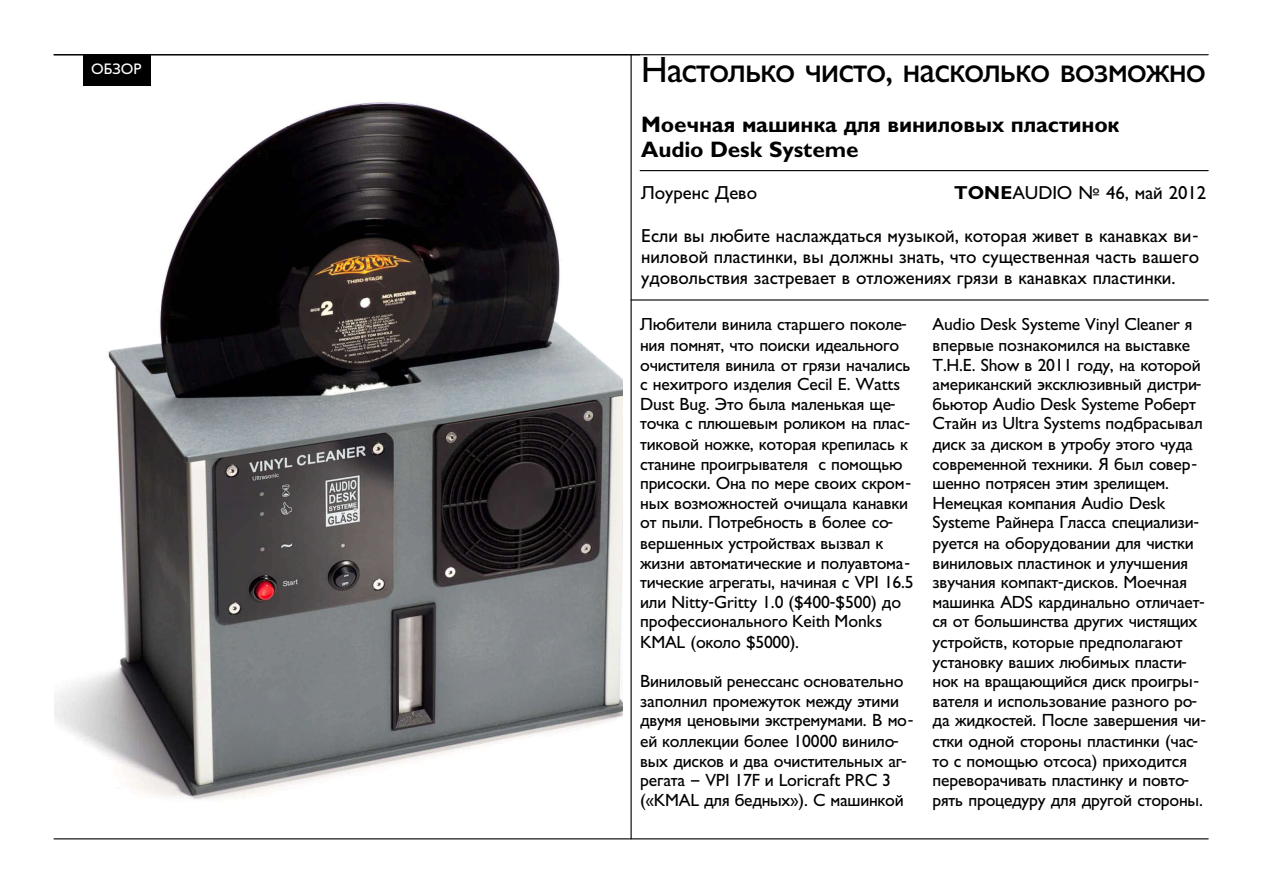
<style>
.page{position:relative;width:1263px;height:894px;background:#fff}
.page>*{position:absolute;margin:0;border:0;box-sizing:border-box;transform-origin:0 0}
.t1{font:34.8px "Gals";letter-spacing:-.035em;color:#000}
.t2{font:700 21.3px/24.8px "Gals";letter-spacing:-.01em;color:#000}
.t3{font:18px/21.3px "Gals";color:#000;text-align:justify}
.t4{font:16.8px/19.8px "Gals";letter-spacing:-.015em;color:#000}
.t5{font:14.7px "Gals";color:#fff}
.s1{font-weight:700}
</style>
<div class="page">
<img style="left:54px;top:102px;width:568px;height:698px">
<hr style="left:54px;top:838px;width:1154px;height:1px;background:#000">
<hr style="left:631px;top:55px;width:1px;height:784px;background:#000">
<div style="left:83px;top:55px;width:68px;height:31px;background:#000"></div>
<hr style="left:640px;top:170px;width:568px;height:1px;background:#000">
<hr style="left:631px;top:299px;width:577px;height:2px;background:#000">
<hr style="left:54px;top:54px;width:1154px;height:1px;background:#000">
<p class="t5" style="left:91px;top:61px;width:52px">ОБЗОР</p>
<h1 class="t1" style="left:641px;top:50px;width:566px">Настолько чисто, насколько возможно</h1>
<p class="t2" style="left:641px;top:113px;width:480px">Моечная машинка для виниловых пластинок<br>Audio Desk Systeme</p>
<p class="t3" style="left:641px;top:182px;width:117px">Лоуренс Дево</p>
<p class="t3" style="left:954px;top:182px;width:254px"><span class="s1">TONE</span>AUDIO № 46, май 2012</p>
<p class="t3" style="left:641px;top:225px;width:559px">Если вы любите наслаждаться музыкой, которая живет в канавках ви&shy;ниловой пластинки, вы должны знать, что существенная часть вашего удовольствия застревает в отложениях грязи в канавках пластинки.</p>
<p class="t4" style="left:640px;top:315px;width:275px">Любители винила старшего поколе&shy;ния помнят, что поиски идеального очистителя винила от грязи начались с нехитрого изделия Cecil E. Watts Dust Bug. Это была маленькая ще&shy;точка с плюшевым роликом на плас&shy;тиковой ножке, которая крепилась к станине проигрывателя с помощью присоски. Она по мере своих скром&shy;ных возможностей очищала канавки от пыли. Потребность в более со&shy;вершенных устройствах вызвал к жизни автоматические и полуавтома&shy;тические агрегаты, начиная с VPI 16.5 или Nitty-Gritty 1.0 ($400-$500) до профессионального Keith Monks KMAL (около $5000).</p>
<p class="t4" style="left:640px;top:671px;width:275px">Виниловый ренессанс основательно заполнил промежуток между этими двумя ценовыми экстремумами. В мо&shy;ей коллекции более 10000 винило&shy;вых дисков и два очистительных аг&shy;регата – VPI 17F и Loricraft PRC 3 («KMAL для бедных»). С машинкой</p>
<p class="t4" style="left:933px;top:315px;width:275px">Audio Desk Systeme Vinyl Cleaner я впервые познакомился на выставке T.H.E. Show в 2011 году, на которой американский эксклюзивный дистри&shy;бьютор Audio Desk Systeme Роберт Стайн из Ultra Systems подбрасывал диск за диском в утробу этого чуда современной техники. Я был совер&shy;шенно потрясен этим зрелищем.<br>Немецкая компания Audio Desk Systeme Райнера Гласса специализи&shy;руется на оборудовании для чистки виниловых пластинок и улучшения звучания компакт-дисков. Моечная машинка ADS кардинально отличает&shy;ся от большинства других чистящих устройств, которые предполагают установку ваших любимых пласти&shy;нок на вращающийся диск проигры&shy;вателя и использование разного ро&shy;да жидкостей. После завершения чи&shy;стки одной стороны пластинки (час&shy;то с помощью отсоса) приходится переворачивать пластинку и повто&shy;рять процедуру для другой стороны.</p>
</div>
